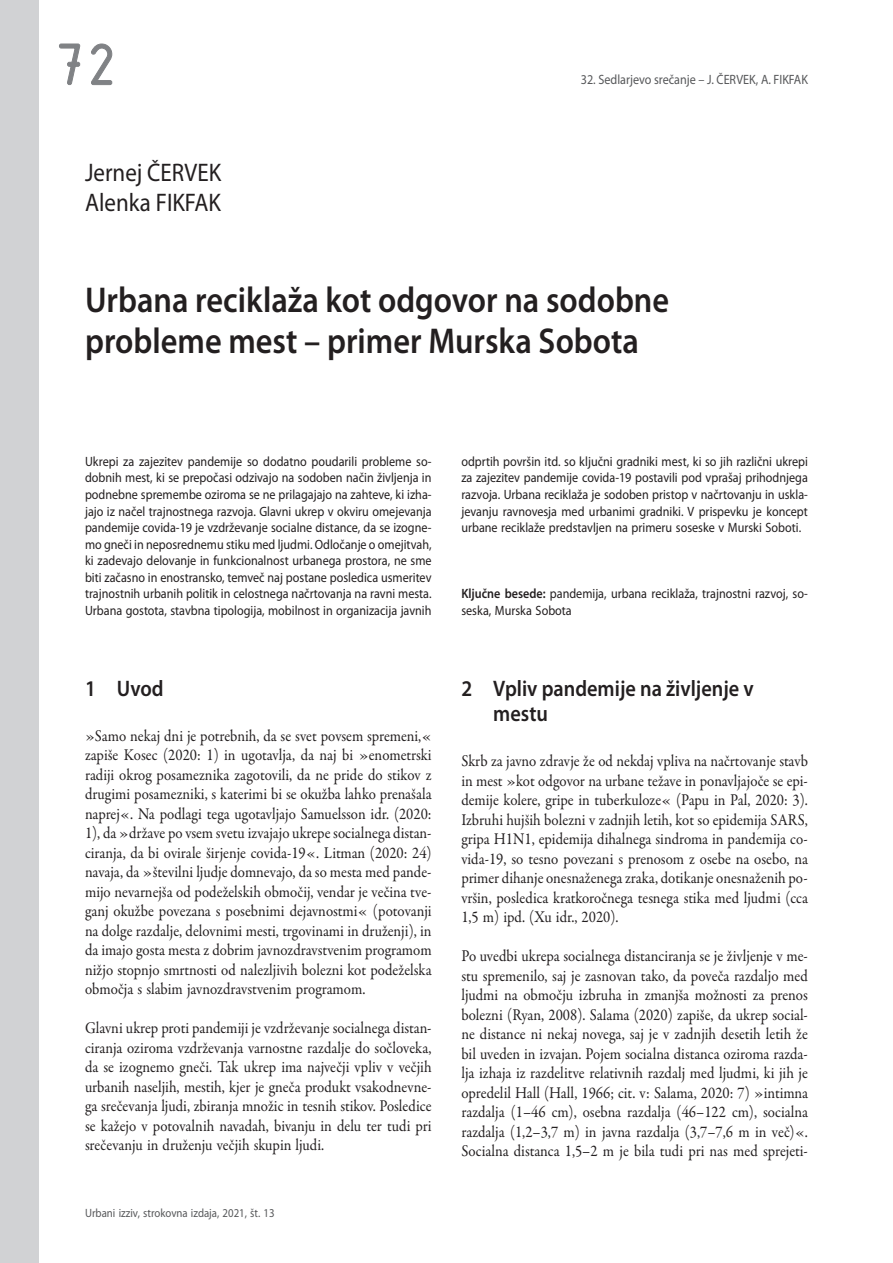
<style>
.page{position:relative;width:893px;height:1263px;background:#fff}
.page>*{position:absolute;margin:0;border:0;box-sizing:border-box;transform-origin:0 0}
.t1{font:63px "ISOCTEUR";color:#808285}
.naslov_clanka{font:600 36px/41.2px "Myriad Pro";color:#231f20;scale:.9 1}
.avtor{font:25.5px "Myriad Pro";color:#231f20;scale:.9 1}
.naslov1{font:600 22.5px/25.5px "Myriad Pro";color:#231f20;scale:.9 1}
.bodi{font:16.5px/19.5px "Garamond Premr Pro";color:#231f20;text-align:justify;scale:.9 1}
.opombe{font:13.5px/16.5px "Myriad Pro";color:#231f20;text-align:justify;scale:.9 1}
.glava-leva{font:13.5px "Myriad Pro";color:#57585a;scale:.9 1}
.t2{font:12px "Myriad Pro";color:#57585a;scale:.9 1}
.s1{font-weight:600}
</style>
<div class="page">
<svg style="left:59px;top:43px;width:21px;height:42px"></svg>
<svg style="left:91px;top:43px;width:22px;height:42px"></svg>
<div style="left:0;top:0;width:38px;height:1263px;background:#d1d2d4"></div>
<h1 class="t1" style="left:47px;top:24px;width:78px">72</h1>
<p class="avtor" style="left:85px;top:158px;width:153px">Jernej ČERVEK</p>
<p class="avtor" style="left:85px;top:188px;width:152px">Alenka FIKFAK</p>
<p class="glava-leva" style="left:581px;top:72px;width:254px">32. Sedlarjevo srečanje – J. ČERVEK, A. FIKFAK</p>
<p class="naslov_clanka" style="left:85px;top:278px;width:651px">Urbana reciklaža kot odgovor na sodobne probleme mest – primer Murska Sobota</p>
<p class="opombe" style="left:85px;top:453px;width:387px">Ukrepi za zajezitev pandemije so dodatno poudarili probleme so&shy;dobnih mest, ki se prepočasi odzivajo na sodoben način življenja in podnebne spremembe oziroma se ne prilagajajo na zahteve, ki izha&shy;jajo iz načel trajnostnega razvoja. Glavni ukrep v okviru omejevanja pandemije covida-19 je vzdrževanje socialne distance, da se izogne&shy;mo gneči in neposrednemu stiku med ljudmi. Odločanje o omejitvah, ki zadevajo delovanje in funkcionalnost urbanega prostora, ne sme biti začasno in enostransko, temveč naj postane posledica usmeritev trajnostnih urbanih politik in celostnega načrtovanja na ravni mesta.<br>Urbana gostota, stavbna tipologija, mobilnost in organizacija javnih</p>
<p class="opombe" style="left:461px;top:453px;width:387px">odprtih površin itd. so ključni gradniki mest, ki so jih različni ukrepi za zajezitev pandemije covida-19 postavili pod vprašaj prihodnjega razvoja. Urbana reciklaža je sodoben pristop v načrtovanju in uskla&shy;jevanju ravnovesja med urbanimi gradniki. V prispevku je koncept urbane reciklaže predstavljen na primeru soseske v Murski Soboti.</p>
<p class="opombe" style="left:461px;top:585px;width:387px"><span class="s1">Ključne besede:</span> pandemija, urbana reciklaža, trajnostni razvoj, so&shy;seska, Murska Sobota</p>
<p class="naslov1" style="left:85px;top:675px;width:89px">1 Uvod</p>
<p class="bodi" style="left:85px;top:726px;width:387px">»Samo nekaj dni je potrebnih, da se svet povsem spremeni,« zapiše Kosec (2020: 1) in ugotavlja, da naj bi »enometrski radiji okrog posameznika zagotovili, da ne pride do stikov z drugimi posamezniki, s katerimi bi se okužba lahko prenašala naprej«. Na podlagi tega ugotavljajo Samuelsson idr. (2020:<br>1), da »države po vsem svetu izvajajo ukrepe socialnega distan&shy;ciranja, da bi ovirale širjenje covida-19«. Litman (2020: 24) navaja, da »številni ljudje domnevajo, da so mesta med pande&shy;mijo nevarnejša od podeželskih območij, vendar je večina tve&shy;ganj okužbe povezana s posebnimi dejavnostmi« (potovanji na dolge razdalje, delovnimi mesti, trgovinami in druženji), in da imajo gosta mesta z dobrim javnozdravstvenim programom nižjo stopnjo smrtnosti od nalezljivih bolezni kot podeželska območja s slabim javnozdravstvenim programom.</p>
<p class="bodi" style="left:85px;top:1019px;width:387px">Glavni ukrep proti pandemiji je vzdrževanje socialnega distan&shy;ciranja oziroma vzdrževanja varnostne razdalje do sočloveka, da se izognemo gneči. Tak ukrep ima največji vpliv v večjih urbanih naseljih, mestih, kjer je gneča produkt vsakodnevne&shy;ga srečevanja ljudi, zbiranja množic in tesnih stikov. Posledice se kažejo v potovalnih navadah, bivanju in delu ter tudi pri srečevanju in druženju večjih skupin ljudi.</p>
<p class="t2" style="left:85px;top:1206px;width:212px">Urbani izziv, strokovna izdaja, 2021, št. 13</p>
<p class="naslov1" style="left:493px;top:675px;width:291px;text-indent:-32px">2 Vpliv pandemije na življenje v mestu</p>
<p class="bodi" style="left:461px;top:752px;width:387px">Skrb za javno zdravje že od nekdaj vpliva na načrtovanje stavb in mest »kot odgovor na urbane težave in ponavljajoče se epi&shy;demije kolere, gripe in tuberkuloze« (Papu in Pal, 2020: 3).<br>Izbruhi hujših bolezni v zadnjih letih, kot so epidemija SARS, gripa H1N1, epidemija dihalnega sindroma in pandemija co&shy;vida-19, so tesno povezani s prenosom z osebe na osebo, na primer dihanje onesnaženega zraka, dotikanje onesnaženih po&shy;vršin, posledica kratkoročnega tesnega stika med ljudmi (cca 1,5 m) ipd. (Xu idr., 2020).</p>
<p class="bodi" style="left:461px;top:947px;width:387px">Po uvedbi ukrepa socialnega distanciranja se je življenje v me&shy;stu spremenilo, saj je zasnovan tako, da poveča razdaljo med ljudmi na območju izbruha in zmanjša možnosti za prenos bolezni (Ryan, 2008). Salama (2020) zapiše, da ukrep social&shy;ne distance ni nekaj novega, saj je v zadnjih desetih letih že bil uveden in izvajan. Pojem socialna distanca oziroma razda&shy;lja izhaja iz razdelitve relativnih razdalj med ljudmi, ki jih je opredelil Hall (Hall, 1966; cit. v: Salama, 2020: 7) »intimna razdalja (1–46 cm), osebna razdalja (46–122 cm), socialna razdalja (1,2–3,7 m) in javna razdalja (3,7–7,6 m in več)«.<br>Socialna distanca 1,5–2 m je bila tudi pri nas med sprejeti-</p>
</div>
